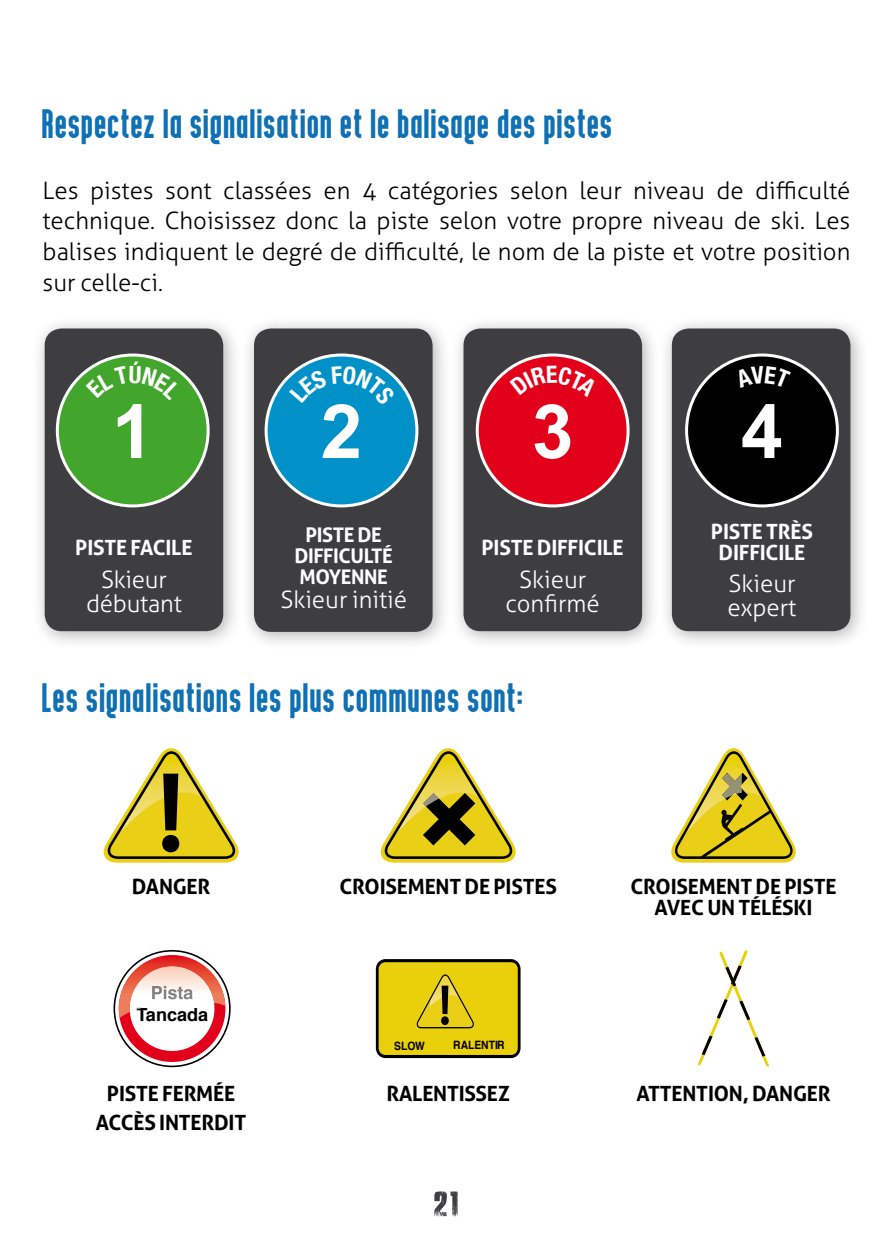
<style>
.page{position:relative;width:893px;height:1234px;background:#fff}
.page>*{position:absolute;margin:0;border:0;box-sizing:border-box;transform-origin:0 0}
.t1{font:700 75px "Arial";color:#fff}
.t2{font:800 75px "Helvetica Neue LT Std";color:#fff}
.t3{font:42px "Bold Testament";letter-spacing:.02em;color:#0f70b4}
.t4{font:300 24px/30.6px "Aller";color:#000;text-align:justify}
.t5{font:300 24px/24px "Aller";color:#fff;text-align:center}
.t6{font:700 21px/21px "Aller";letter-spacing:-.01em;color:#000;text-align:center}
.t7{font:700 21px/21px "Aller";letter-spacing:-.01em;color:#fff;text-align:center}
.t8{font:700 20.1px/21px "Aller";letter-spacing:-.02em;color:#fff;text-align:center}
.t9{font:700 18px "Helvetica";color:#000}
.t10{font:700 11.4px "Helvetica";color:#000;scale:.9 1}
</style>
<div class="page">
<svg style="left:434px;top:1191px;width:24px;height:25px"></svg>
<svg style="left:103px;top:748px;width:136px;height:114px"></svg>
<svg style="left:380px;top:748px;width:136px;height:114px"></svg>
<svg style="left:671px;top:748px;width:125px;height:114px"></svg>
<svg style="left:114px;top:950px;width:117px;height:116px"></svg>
<svg style="left:376px;top:959px;width:145px;height:98px;background:#ceb80e"></svg>
<svg style="left:698px;top:950px;width:71px;height:116px"></svg>
<div style="left:31px;top:314px;width:211px;height:336px;background:#000;opacity:.3"></div>
<div style="left:45px;top:328px;width:178px;height:303px;background:#3e3d40;border-radius:17px"></div>
<div style="left:450px;top:314px;width:211px;height:336px;background:#000;opacity:.3"></div>
<div style="left:463px;top:328px;width:179px;height:303px;background:#3e3d40;border-radius:17px"></div>
<div style="left:476px;top:353px;width:154px;height:154px;background:#e2001a;border:3px solid #fff;border-radius:50%"></div>
<div style="left:240px;top:314px;width:212px;height:336px;background:#000;opacity:.3"></div>
<div style="left:254px;top:328px;width:179px;height:303px;background:#3e3d40;border-radius:17px"></div>
<div style="left:658px;top:314px;width:212px;height:336px;background:#000;opacity:.3"></div>
<div style="left:672px;top:328px;width:178px;height:303px;background:#3e3d40;border-radius:17px"></div>
<div style="left:265px;top:353px;width:153px;height:154px;background:#0091c8;border:3px solid #fff;border-radius:50%"></div>
<div style="left:56px;top:353px;width:154px;height:154px;background:#41a62b;border:3px solid #fff;border-radius:50%"></div>
<div style="left:687px;top:355px;width:150px;height:151px;background:#000;border-radius:50%"></div>
<div style="left:685px;top:353px;width:154px;height:154px;border:3px solid #fff;border-radius:50%"></div>
<svg style="left:510px;top:365px;width:88px;height:7px"></svg>
<svg style="left:289px;top:365px;width:107px;height:16px"></svg>
<svg style="left:86px;top:361px;width:95px;height:14px"></svg>
<h2 class="t3" style="left:43px;top:99px;width:572px">Respectez la signalisation et le balisage des pistes</h2>
<p class="t4" style="left:43px;top:175px;width:809px">Les pistes sont classées en 4 catégories selon leur niveau de difficulté technique. Choisissez donc la piste selon votre propre niveau de ski. Les balises indiquent le degré de difficulté, le nom de la piste et votre position sur celle-ci.</p>
<h1 class="t2" style="left:109px;top:381px;width:49px">3</h1>
<h1 class="t2" style="left:318px;top:381px;width:49px">3</h1>
<h1 class="t2" style="left:738px;top:381px;width:49px">3</h1>
<h1 class="t1" style="left:112px;top:382px;width:43px">1</h1>
<h1 class="t1" style="left:321px;top:382px;width:43px">2</h1>
<h1 class="t1" style="left:741px;top:382px;width:43px">4</h1>
<h1 class="t1" style="left:532px;top:382px;width:43px">3</h1>
<p class="t7" style="left:75px;top:537px;width:119px">PISTE FACILE</p>
<p class="t5" style="left:86px;top:567px;width:97px">Skieur débutant</p>
<p class="t8" style="left:294px;top:524px;width:100px">PISTE DE<br>DIFFICULTÉ<br>MOYENNE</p>
<p class="t5" style="left:280px;top:587px;width:128px">Skieur initié</p>
<p class="t7" style="left:482px;top:537px;width:144px">PISTE DIFFICILE</p>
<p class="t5" style="left:505px;top:567px;width:96px">Skieur confirmé</p>
<h2 class="t3" style="left:43px;top:673px;width:483px">Les signalisations les plus communes sont:</h2>
<p class="t7" style="left:711px;top:520px;width:104px">PISTE TRÈS<br>DIFFICILE</p>
<p class="t5" style="left:728px;top:571px;width:70px;text-align:left">Skieur expert</p>
<p class="t6" style="left:132px;top:875px;width:80px">DANGER</p>
<p class="t6" style="left:339px;top:875px;width:219px">CROISEMENT DE PISTES</p>
<p class="t6" style="left:630px;top:875px;width:208px">CROISEMENT DE PISTE<br>AVEC UN TÉLÉSKI</p>
<p class="t9" style="left:136px;top:999px;width:73px">Tancada</p>
<p class="t6" style="left:96px;top:1077px;width:152px;line-height:29.4px">PISTE FERMÉE<br>ACCÈS INTERDIT</p>
<p class="t10" style="left:394px;top:1036px;width:36px">SLOW</p>
<p class="t10" style="left:453px;top:1035px;width:59px">RALENTIR</p>
<p class="t6" style="left:386px;top:1082px;width:125px">RALENTISSEZ</p>
<p class="t6" style="left:636px;top:1082px;width:196px">ATTENTION, DANGER</p>
</div>
